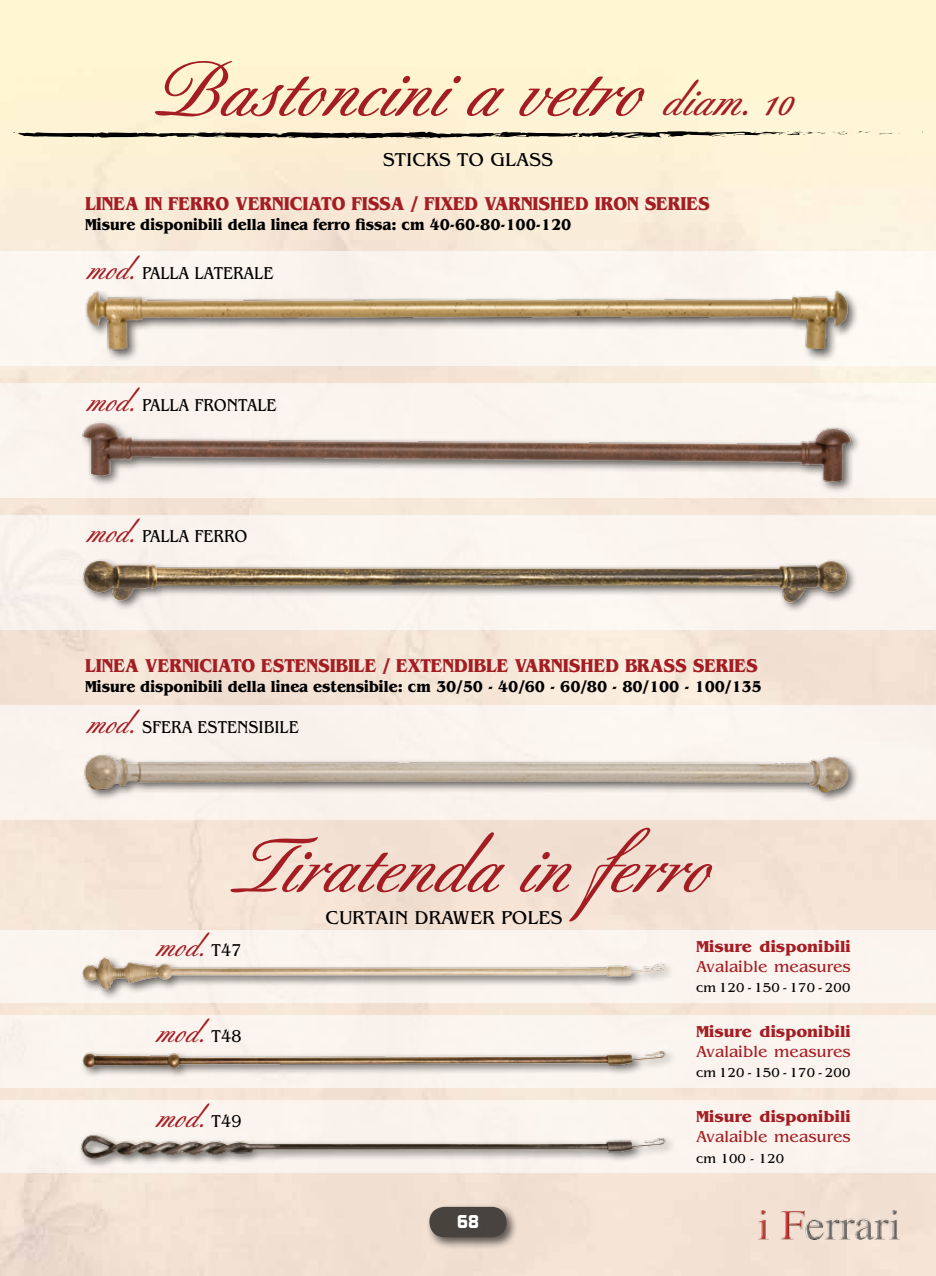
<style>
.page{position:relative;width:936px;height:1276px;background:#fff}
.page>*{position:absolute;margin:0;border:0;box-sizing:border-box;transform-origin:0 0}
.t1{font:500 75px "Berthold Script";color:#a41d23}
.t2{font:500 30px "Berthold Script";color:#a41d23}
.t3{font:700 19.5px "Benguiat";color:#a41d23;scale:.9 1}
.t4{font:19.5px "Benguiat";color:#000}
.t5{font:18px "Benguiat";color:#000;scale:.9 1}
.t6{font:700 18px "Digital";color:#fff}
.t7{font:700 16.5px "Benguiat";color:#000;scale:.9 1}
.t8{font:700 16.5px "Benguiat";color:#a41d23}
.t9{font:16.5px "Benguiat";color:#a41d23}
.t10{font:13.5px "Benguiat";color:#000}
.s1{font-size:45px}
.s2{font-family:"Berthold Script";font-weight:500;font-size:30px;color:#a41d23}
.s3{font-family:"Benguiat";font-weight:400;font-size:18px;color:#000}
</style>
<div class="page">
<img style="left:0;top:0;width:935px;height:1276px">
<div style="left:0;top:930px;width:935px;height:72px;background:#fbf4ee"></div>
<img style="left:83px;top:956px;width:587px;height:42px">
<div style="left:0;top:1100px;width:935px;height:72px;background:#fbf4ee"></div>
<img style="left:80px;top:1134px;width:592px;height:33px">
<div style="left:0;top:1015px;width:935px;height:72px;background:#fbf4ef"></div>
<img style="left:83px;top:1051px;width:589px;height:25px">
<div style="left:0;top:705px;width:935px;height:115px;background:#fbf3ee"></div>
<img style="left:84px;top:754px;width:773px;height:47px">
<div style="left:0;top:383px;width:935px;height:114px;background:#fbf5ef"></div>
<img style="left:82px;top:421px;width:777px;height:64px">
<div style="left:0;top:514px;width:935px;height:115px;background:#fbf4ee"></div>
<img style="left:82px;top:559px;width:772px;height:52px">
<svg style="left:878px;top:133px;width:22px;height:2px"></svg>
<svg style="left:855px;top:131px;width:15px;height:3px"></svg>
<svg style="left:13px;top:131px;width:835px;height:8px;background:#948d7c"></svg>
<div style="left:425px;top:1202px;width:93px;height:47px;background:#000;opacity:.9"></div>
<div style="left:429px;top:1206px;width:77px;height:31px;background:#48433f;border-radius:15px"></div>
<div style="left:0;top:251px;width:935px;height:115px;background:#fbf6f0"></div>
<img style="left:85px;top:290px;width:772px;height:70px">
<img style="left:758px;top:1211px;width:141px;height:28px">
<h1 class="t1" style="left:145px;top:49px;width:647px">Bastoncini a vetro <span class="s1">diam. 10</span></h1>
<p class="t4" style="left:383px;top:149px;width:172px">STICKS TO GLASS</p>
<p class="t3" style="left:85px;top:192px;width:695px">LINEA IN FERRO VERNICIATO FISSA / FIXED VARNISHED IRON SERIES</p>
<p class="t7" style="left:85px;top:215px;width:541px">Misure disponibili della linea ferro fissa: cm 40-60-80-100-120</p>
<p class="t5" style="left:85px;top:263px;width:211px"><span class="s2">mod.</span> PALLA LATERALE</p>
<p class="t5" style="left:85px;top:395px;width:214px"><span class="s2">mod.</span> PALLA FRONTALE</p>
<p class="t5" style="left:85px;top:527px;width:182px"><span class="s2">mod.</span> PALLA FERRO</p>
<p class="t3" style="left:85px;top:655px;width:748px">LINEA VERNICIATO ESTENSIBILE / EXTENDIBLE VARNISHED BRASS SERIES</p>
<p class="t7" style="left:85px;top:677px;width:753px">Misure disponibili della linea estensibile: cm 30/50 - 40/60 - 60/80 - 80/100 - 100/135</p>
<p class="t5" style="left:85px;top:717px;width:239px"><span class="s2">mod.</span> SFERA ESTENSIBILE</p>
<h1 class="t1" style="left:230px;top:824px;width:476px">Tiratenda in ferro</h1>
<p class="t4" style="left:325px;top:906px;width:239px">CURTAIN DRAWER POLES</p>
<h2 class="t2" style="left:154px;top:929px;width:89px">mod. <span class="s3">T47</span></h2>
<p class="t8" style="left:696px;top:937px;width:156px">Misure disponibili</p>
<p class="t9" style="left:696px;top:957px;width:156px">Avalaible measures</p>
<p class="t10" style="left:696px;top:980px;width:156px">cm 120 - 150 - 170 - 200</p>
<h2 class="t2" style="left:154px;top:1015px;width:89px">mod. <span class="s3">T48</span></h2>
<p class="t8" style="left:696px;top:1022px;width:156px">Misure disponibili</p>
<p class="t9" style="left:696px;top:1042px;width:156px">Avalaible measures</p>
<p class="t10" style="left:696px;top:1065px;width:156px">cm 120 - 150 - 170 - 200</p>
<h2 class="t2" style="left:154px;top:1100px;width:89px">mod. <span class="s3">T49</span></h2>
<p class="t8" style="left:696px;top:1107px;width:156px">Misure disponibili</p>
<p class="t9" style="left:696px;top:1127px;width:156px">Avalaible measures</p>
<p class="t10" style="left:696px;top:1150px;width:90px">cm 100 - 120</p>
<p class="t6" style="left:457px;top:1211px;width:23px">68</p>
</div>
